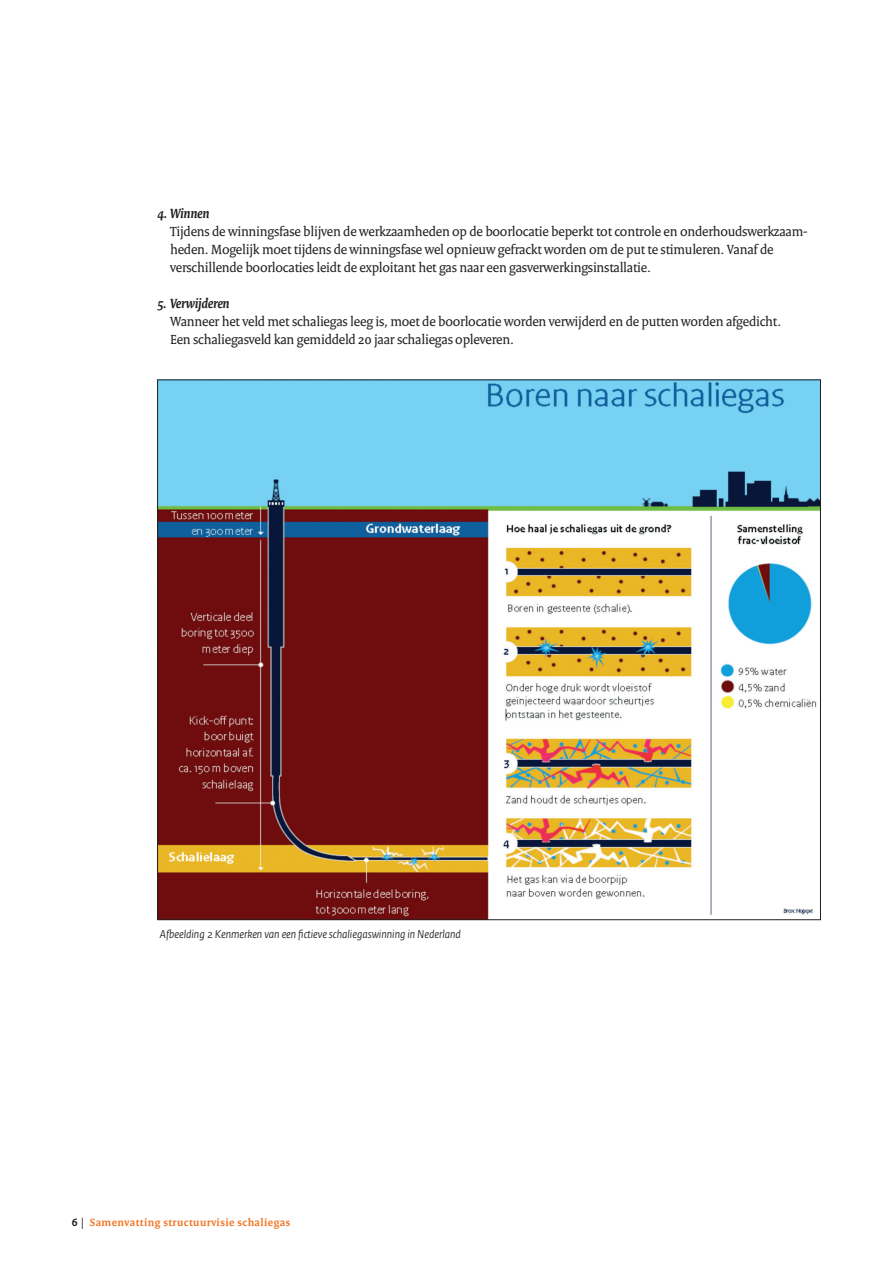
<style>
.page{position:relative;width:893px;height:1263px;background:#fff}
.page>*{position:absolute;margin:0;border:0;box-sizing:border-box;transform-origin:0 0}
.t1{font:14.25px/18px "Rijksoverheid Serif";letter-spacing:-.015em;color:#231f20}
.t2{font:italic 700 14.25px "Rijksoverheid Serif";letter-spacing:-.015em;color:#231f20}
.t3{font:italic 12px "Rijksoverheid Sans";color:#231f20}
.t4{font:700 11.25px "Rijksoverheid Serif";letter-spacing:.04em;color:#f47321}
.s1{font-family:"Rijksoverheid Sans Text";color:#231f20}
.s2{color:#231f20}
</style>
<div class="page">
<img style="left:159px;top:382px;width:660px;height:536px">
<p class="t2" style="left:157px;top:205px;width:54px">4. Winnen</p>
<p class="t1" style="left:170px;top:222px;width:639px">Tijdens de winningsfase blijven de werkzaamheden op de boorlocatie beperkt tot controle en onderhoudswerkzaam&shy;heden. Mogelijk moet tijdens de winningsfase wel opnieuw gefrackt worden om de put te stimuleren. Vanaf de verschillende boorlocaties leidt de exploitant het gas naar een gasverwerkingsinstallatie.</p>
<p class="t2" style="left:157px;top:295px;width:74px">5. Verwijderen</p>
<p class="t1" style="left:170px;top:312px;width:613px">Wanneer het veld met schaliegas leeg is, moet de boorlocatie worden verwijderd en de putten worden afgedicht.<br>Een schaliegasveld kan gemiddeld 20 jaar schaliegas opleveren.</p>
<p class="t3" style="left:160px;top:927px;width:303px">Afbeelding 2 Kenmerken van een fictieve schaliegaswinning in Nederland</p>
<p class="t4" style="left:72px;top:1215px;width:220px"><span class="s1">6</span> <span class="s2">|</span> Samenvatting structuurvisie schaliegas</p>
</div>
